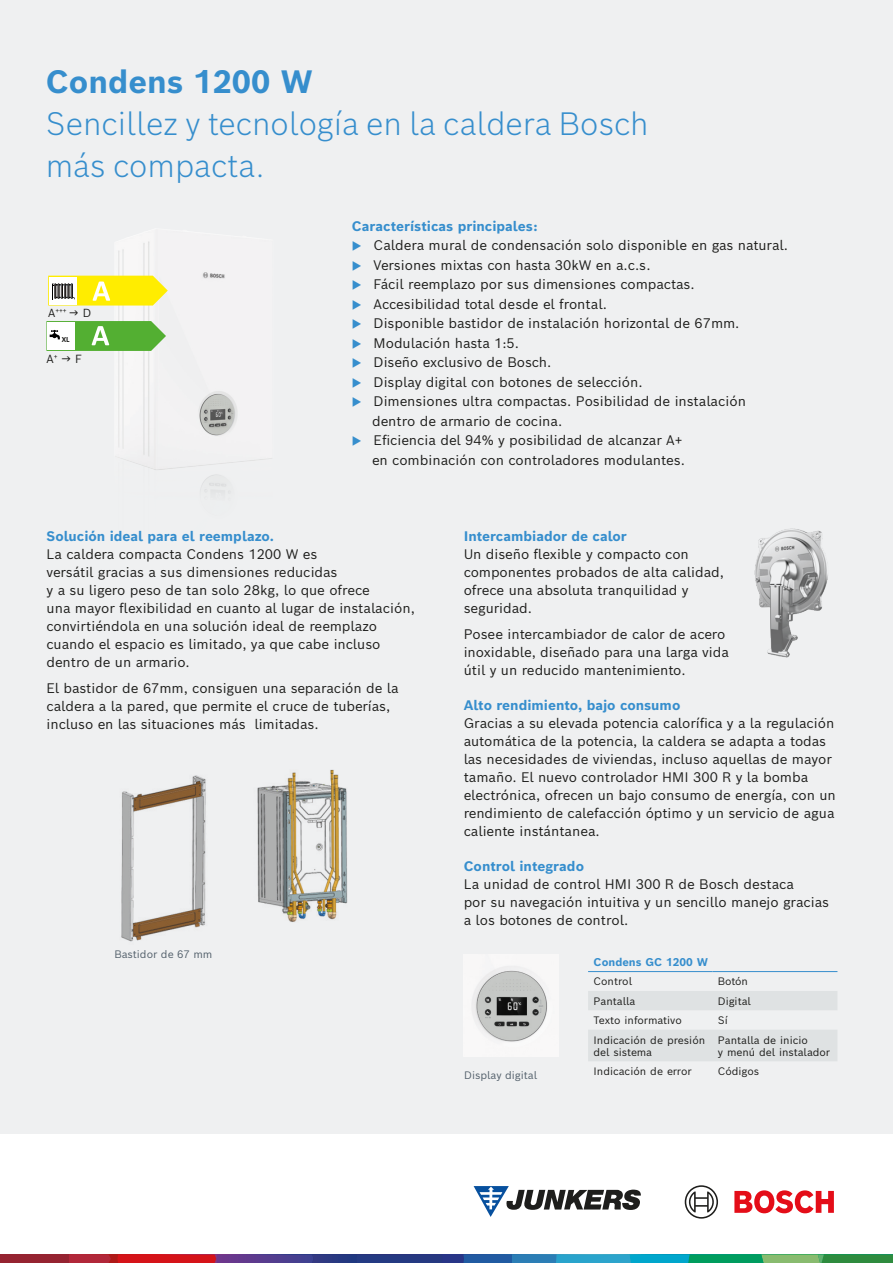
<style>
.page{position:relative;width:893px;height:1263px;background:#fff}
.page>*{position:absolute;margin:0;border:0;box-sizing:border-box;transform-origin:0 0}
.t1{font:300 31.5px/42px "Bosch Sans";color:#368ecd}
.t2{font:700 31.5px "Bosch Sans";color:#368ecd}
.t3{font:13.5px/18px "Bosch Sans";color:#1d1d1b}
.t4{font:700 13.5px "Bosch Sans";color:#368ecd}
.t5{font:11.55px "Bosch Sans";color:#1d1d1b}
.t6{font:11.4px "Bosch Sans";color:#1d1d1b}
.t7{font:700 10.95px "Bosch Sans";color:#368ecd}
.t8{font:10.5px "Bosch Sans";color:#1d1d1b}
.t9{font:10.5px "Bosch Sans";color:#53606b}
.t10{font:700 7.95px "Calibri";color:#1d1d1b}
.t11{font:6.6px "Bosch Sans";color:#1d1d1b}
.s1{color:#368ecd}
.s2{font-size:11.4px}
.s3{font-weight:700;color:#368ecd}
</style>
<div class="page">
<div style="left:0;top:0;width:893px;height:1133px;background:#eff0f1"></div>
<img style="left:48px;top:242px;width:223px;height:251px">
<img style="left:121px;top:775px;width:85px;height:167px">
<img style="left:257px;top:769px;width:91px;height:153px">
<svg style="left:588px;top:991px;width:249px;height:70px"></svg>
<hr style="left:588px;top:971px;width:124px;height:1px;background:#368ecd">
<hr style="left:712px;top:971px;width:125px;height:1px;background:#368ecd">
<img style="left:476px;top:970px;width:71px;height:75px">
<div style="left:0;top:1254px;width:69px;height:9px;background:#952331"></div>
<svg style="left:69px;top:1254px;width:824px;height:9px"></svg>
<svg style="left:734px;top:1190px;width:100px;height:23px"></svg>
<svg style="left:474px;top:1186px;width:167px;height:31px"></svg>
<svg style="left:685px;top:1185px;width:33px;height:33px"></svg>
<img style="left:754px;top:528px;width:74px;height:130px">
<svg style="left:48px;top:276px;width:120px;height:39px"></svg>
<svg style="left:46px;top:321px;width:120px;height:40px"></svg>
<p class="t2" style="left:46px;top:55px;width:269px">Condens 1200 W</p>
<p class="t1" style="left:46px;top:100px;width:604px">Sencillez y tecnología en la caldera Bosch más compacta.</p>
<p class="t4" style="left:352px;top:215px;width:187px">Características principales:</p>
<p class="t3" style="left:352px;top:235px;width:438px"><span class="s1">◆</span> Caldera mural de condensación solo disponible en gas natural.</p>
<p class="t3" style="left:352px;top:255px;width:300px"><span class="s1">◆</span> Versiones mixtas con hasta 30kW en a.c.s.</p>
<p class="t3" style="left:352px;top:274px;width:344px"><span class="s1">◆</span> Fácil reemplazo por sus dimensiones compactas.</p>
<p class="t3" style="left:352px;top:294px;width:257px"><span class="s1">◆</span> Accesibilidad total desde el frontal.</p>
<p class="t3" style="left:352px;top:313px;width:389px"><span class="s1">◆</span> Disponible bastidor de instalación horizontal de 67mm.</p>
<p class="t3" style="left:352px;top:333px;width:169px"><span class="s1">◆</span> Modulación hasta 1:5.</p>
<p class="t3" style="left:352px;top:352px;width:201px"><span class="s1">◆</span> Diseño exclusivo de Bosch.</p>
<p class="t3" style="left:352px;top:372px;width:292px"><span class="s1">◆</span> Display digital con botones de selección.</p>
<p class="t3" style="left:372px;top:391px;width:375px;line-height:19.5px;text-indent:-20px"><span class="s1">◆</span> Dimensiones ultra compactas. Posibilidad de instalación dentro de armario de cocina.</p>
<p class="t3" style="left:352px;top:430px;width:335px;line-height:19.5px;text-align:right"><span class="s1">◆</span> Eficiencia del 94% y posibilidad de alcanzar A+ en combinación con controladores modulantes.</p>
<p class="t11" style="left:48px;top:305px;width:20px"><span class="s2">A</span>+++</p>
<p class="t6" style="left:83px;top:303px;width:10px">D</p>
<p class="t10" style="left:62px;top:334px;width:9px">XL</p>
<p class="t5" style="left:46px;top:349px;width:13px">A<sup>+</sup></p>
<p class="t5" style="left:75px;top:349px;width:8px">F</p>
<p class="t3" style="left:47px;top:526px;width:272px"><span class="s3">Solución ideal para el reemplazo.<br></span>La caldera compacta Condens 1200 W es</p>
<p class="t3" style="left:47px;top:562px;width:370px">versátil gracias a sus dimensiones reducidas<br>y a su ligero peso de tan solo 28kg, lo que ofrece<br>una mayor flexibilidad en cuanto al lugar de instalación, convirtiéndola en una solución ideal de reemplazo cuando el espacio es limitado, ya que cabe incluso dentro de un armario.</p>
<p class="t3" style="left:47px;top:678px;width:354px">El bastidor de 67mm, consiguen una separación de la caldera a la pared, que permite el cruce de tuberías, incluso en las situaciones más limitadas.</p>
<p class="t9" style="left:114px;top:946px;width:99px">Bastidor de 67 mm</p>
<p class="t3" style="left:464px;top:526px;width:262px"><span class="s3">Intercambiador de calor<br></span>Un diseño flexible y compacto con componentes probados de alta calidad, ofrece una absoluta tranquilidad y seguridad.</p>
<p class="t3" style="left:464px;top:624px;width:267px">Posee intercambiador de calor de acero inoxidable, diseñado para una larga vida útil y un reducido mantenimiento.</p>
<p class="t3" style="left:464px;top:695px;width:374px"><span class="s3">Alto rendimiento, bajo consumo<br></span>Gracias a su elevada potencia calorífica y a la regulación automática de la potencia, la caldera se adapta a todas las necesidades de viviendas, incluso aquellas de mayor tamaño. El nuevo controlador HMI 300 R y la bomba electrónica, ofrecen un bajo consumo de energía, con un rendimiento de calefacción óptimo y un servicio de agua caliente instántanea.</p>
<p class="t3" style="left:464px;top:856px;width:367px"><span class="s3">Control integrado<br></span>La unidad de control HMI 300 R de Bosch destaca<br>por su navegación intuitiva y un sencillo manejo gracias a los botones de control.</p>
<p class="t7" style="left:594px;top:953px;width:116px">Condens GC 1200 W</p>
<p class="t8" style="left:594px;top:973px;width:40px">Control</p>
<p class="t8" style="left:718px;top:973px;width:32px">Botón</p>
<p class="t8" style="left:594px;top:992px;width:43px">Pantalla</p>
<p class="t8" style="left:718px;top:992px;width:35px">Digital</p>
<p class="t8" style="left:594px;top:1011px;width:90px">Texto informativo</p>
<p class="t8" style="left:718px;top:1011px;width:11px">Sí</p>
<p class="t8" style="left:594px;top:1031px;width:113px">Indicación de presión</p>
<p class="t8" style="left:594px;top:1043px;width:60px">del sistema</p>
<p class="t8" style="left:718px;top:1031px;width:92px">Pantalla de inicio</p>
<p class="t8" style="left:718px;top:1043px;width:114px">y menú del instalador</p>
<p class="t9" style="left:464px;top:1066px;width:74px">Display digital</p>
<p class="t8" style="left:594px;top:1062px;width:100px">Indicación de error</p>
<p class="t8" style="left:718px;top:1062px;width:43px">Códigos</p>
</div>
